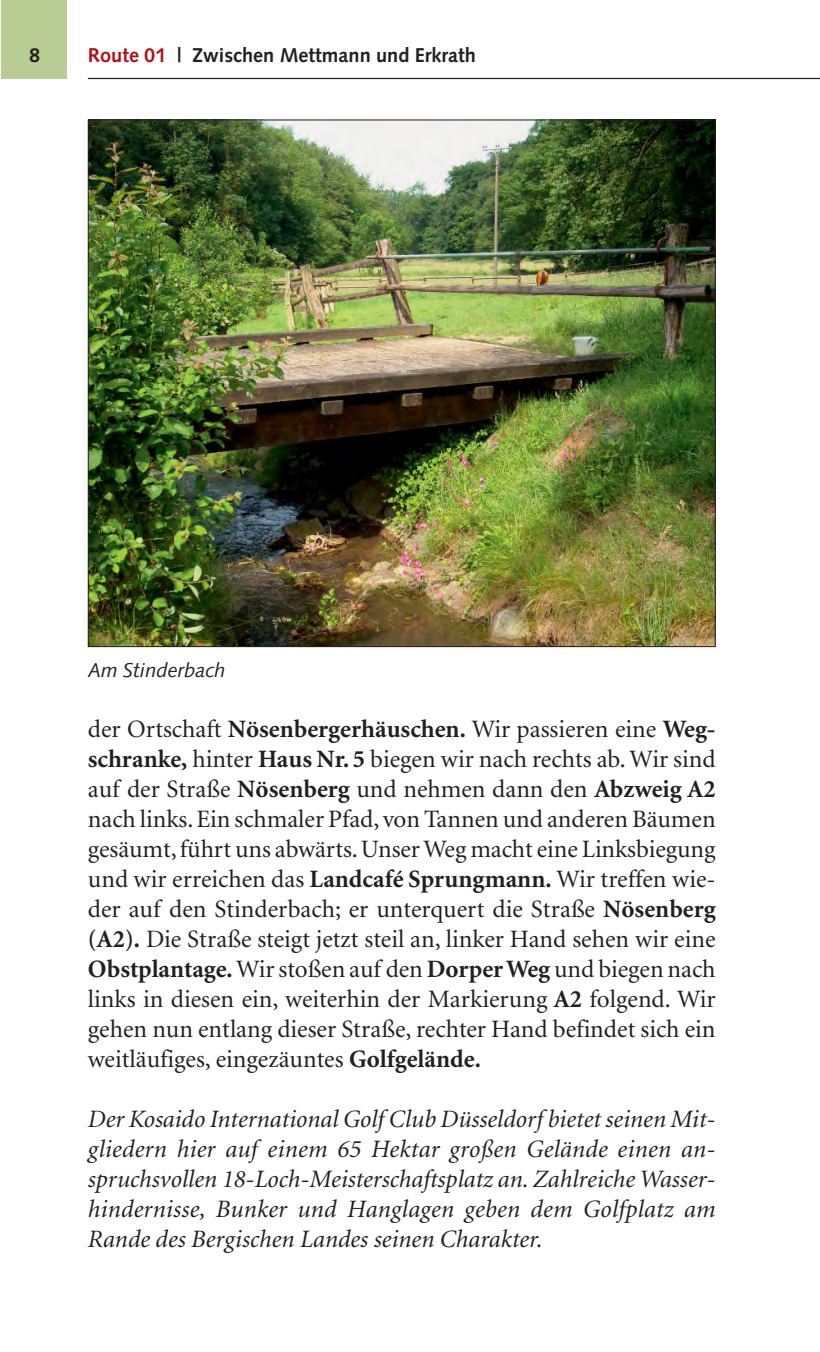
<style>
.page{position:relative;width:820px;height:1352px;background:#fff}
.page>*{position:absolute;margin:0;border:0;box-sizing:border-box;transform-origin:0 0}
.t1{font:25px/30px "Minion";color:#231f20;text-align:justify}
.t2{font:italic 25px/30px "Minion";color:#231f20;text-align:justify}
.t3{font:700 20px "Syntax";color:#231f20}
.t4{font:italic 20px "Syntax";color:#231f20}
.s1{color:#b01016}
.s2{font-weight:700}
</style>
<div class="page">
<div style="left:1px;top:0;width:66px;height:78px;background:#b9cc93"></div>
<hr style="left:88px;top:78px;width:731px;height:1px;background:#231f20">
<img style="left:90px;top:122px;width:623px;height:523px">
<p class="t3" style="left:29px;top:47px;width:13px">8</p>
<p class="t3" style="left:88px;top:47px;width:389px"><span class="s1">Route 01</span> | Zwischen Mettmann und Erkrath</p>
<p class="t4" style="left:88px;top:662px;width:139px">Am Stinderbach</p>
<p class="t1" style="left:88px;top:716px;width:629px">der Ortschaft <span class="s2">Nösenbergerhäuschen.</span> Wir passieren eine <span class="s2">Weg&shy;schranke,</span> hinter <span class="s2">Haus Nr. 5</span> biegen wir nach rechts ab. Wir sind auf der Straße <span class="s2">Nösenberg</span> und nehmen dann den <span class="s2">Abzweig A2 </span>nach links. Ein schmaler Pfad, von Tannen und anderen Bäumen gesäumt, führt uns abwärts. Unser Weg macht eine Linksbiegung und wir erreichen das <span class="s2">Landcafé Sprungmann.</span> Wir treffen wie&shy;der auf den Stinderbach; er unterquert die Straße <span class="s2">Nösenberg (A2).</span> Die Straße steigt jetzt steil an, linker Hand sehen wir eine <span class="s2">Obstplantage.</span>Wir stoßen auf den <span class="s2">Dorper Weg</span> und biegen nach links in diesen ein, weiterhin der Markierung <span class="s2">A2</span> folgend. Wir gehen nun entlang dieser Straße, rechter Hand befindet sich ein weitläufiges, eingezäuntes <span class="s2">Golfgelände.</span></p>
<p class="t2" style="left:88px;top:1106px;width:629px">Der Kosaido International Golf Club Düsseldorf bietet seinen Mit&shy;gliedern hier auf einem 65 Hektar großen Gelände einen an&shy;spruchsvollen 18-Loch-Meisterschaftsplatz an. Zahlreiche Wasser&shy;hindernisse, Bunker und Hanglagen geben dem Golfplatz am Rande des Bergischen Landes seinen Charakter.</p>
</div>
